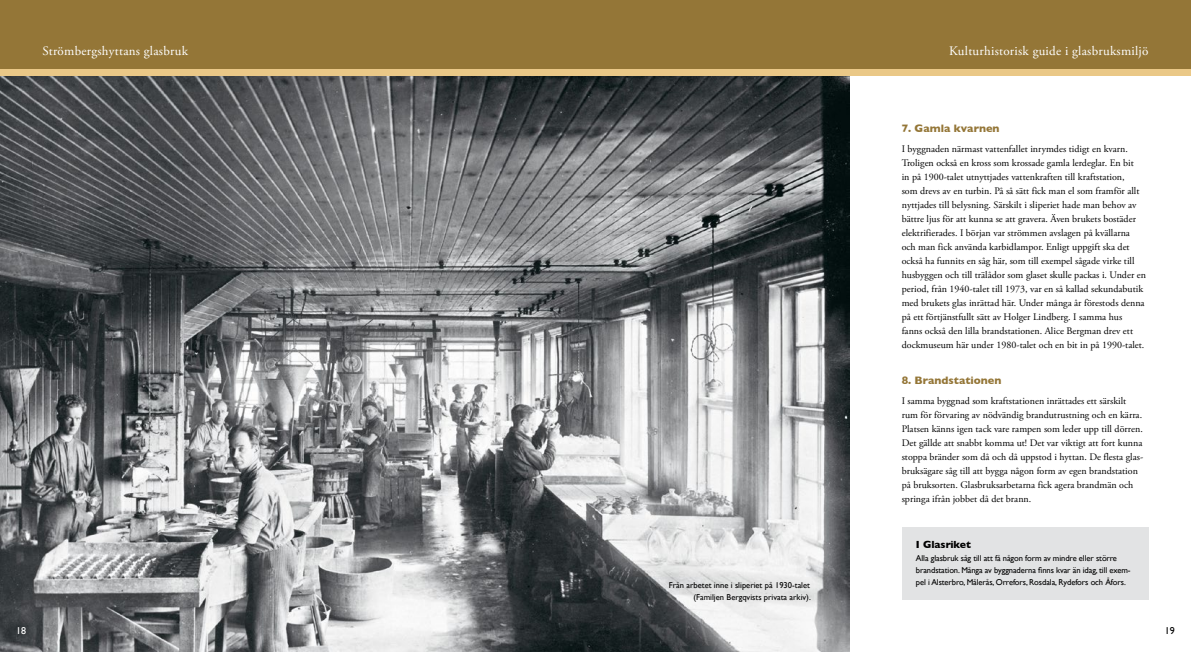
<style>
.page{position:relative;width:1191px;height:652px;background:#fff}
.page>*{position:absolute;margin:0;border:0;box-sizing:border-box;transform-origin:0 0}
.t1{font:13px "Adobe Garamond Pro";letter-spacing:.02em;color:#fff}
.Mellanrubrik{font:700 11px "Gill Sans";color:#947637}
.Mellanrubrik-2{font:700 10.5px "Gill Sans";color:#000}
.Bröd_1a{font:10px/14px "Adobe Garamond Pro";color:#000}
.t2{font:10px "Gill Sans";color:#000}
.t3{font:10px "Gill Sans";color:#fff}
.Bildtext_vänster___F{font:8.5px/12px "Gill Sans";letter-spacing:-.01em;color:#000}
.Bildtext_höger{font:8.5px "Gill Sans";color:#000}
</style>
<div class="page">
<img style="left:0;top:75px;width:849px;height:577px">
<div style="left:901px;top:527px;width:247px;height:73px;background:#e2e3e4"></div>
<div style="left:0;top:69px;width:1191px;height:6px;background:#eac887"></div>
<div style="left:0;top:0;width:1191px;height:69px;background:#947637"></div>
<h1 class="t1" style="left:43px;top:43px;width:147px">Strömbergshyttans glasbruk</h1>
<p class="t3" style="left:16px;top:625px;width:11px">18</p>
<p class="Bildtext_höger" style="left:669px;top:580px;width:143px">Från arbetet inne i sliperiet på 1930-talet</p>
<p class="Bildtext_höger" style="left:693px;top:592px;width:119px">(Familjen Bergqvists privata arkiv).</p>
<h1 class="t1" style="left:949px;top:43px;width:201px">Kulturhistorisk guide i glasbruksmiljö</h1>
<p class="Mellanrubrik" style="left:901px;top:119px;width:99px">7. Gamla kvarnen</p>
<p class="Bröd_1a" style="left:901px;top:142px;width:246px">I byggnaden närmast vattenfallet inrymdes tidigt en kvarn.<br>Troligen också en kross som krossade gamla lerdeglar. En bit<br>in på 1900-talet utnyttjades vattenkraften till kraftstation,<br>som drevs av en turbin. På så sätt fick man el som framför allt nyttjades till belysning. Särskilt i sliperiet hade man behov av bättre ljus för att kunna se att gravera. Även brukets bostäder elektrifierades. I början var strömmen avslagen på kvällarna och man fick använda karbidlampor. Enligt uppgift ska det också ha funnits en såg här, som till exempel sågade virke till husbyggen och till trälådor som glaset skulle packas i. Under en period, från 1940-talet till 1973, var en så kallad sekundabutik med brukets glas inrättad här. Under många år förestods denna på ett förtjänstfullt sätt av Holger Lindberg. I samma hus<br>fanns också den lilla brandstationen. Alice Bergman drev ett dockmuseum här under 1980-talet och en bit in på 1990-talet.</p>
<p class="Mellanrubrik" style="left:901px;top:372px;width:101px">8. Brandstationen</p>
<p class="Bröd_1a" style="left:901px;top:395px;width:243px">I samma byggnad som kraftstationen inrättades ett särskilt rum för förvaring av nödvändig brandutrustning och en kärra.<br>Platsen känns igen tack vare rampen som leder upp till dörren.<br>Det gällde att snabbt komma ut! Det var viktigt att fort kunna stoppa bränder som då och då uppstod i hyttan. De flesta glas&shy;bruksägare såg till att bygga någon form av egen brandstation på bruksorten. Glasbruksarbetarna fick agera brandmän och springa ifrån jobbet då det brann.</p>
<p class="Mellanrubrik-2" style="left:916px;top:536px;width:57px">I Glasriket</p>
<p class="Bildtext_vänster___F" style="left:916px;top:552px;width:216px">Alla glasbruk såg till att få någon form av mindre eller större brandstation. Många av byggnaderna finns kvar än idag, till exem&shy;pel i Alsterbro, Målerås, Orrefors, Rosdala, Rydefors och Åfors.</p>
<p class="t2" style="left:1164px;top:625px;width:11px">19</p>
</div>
